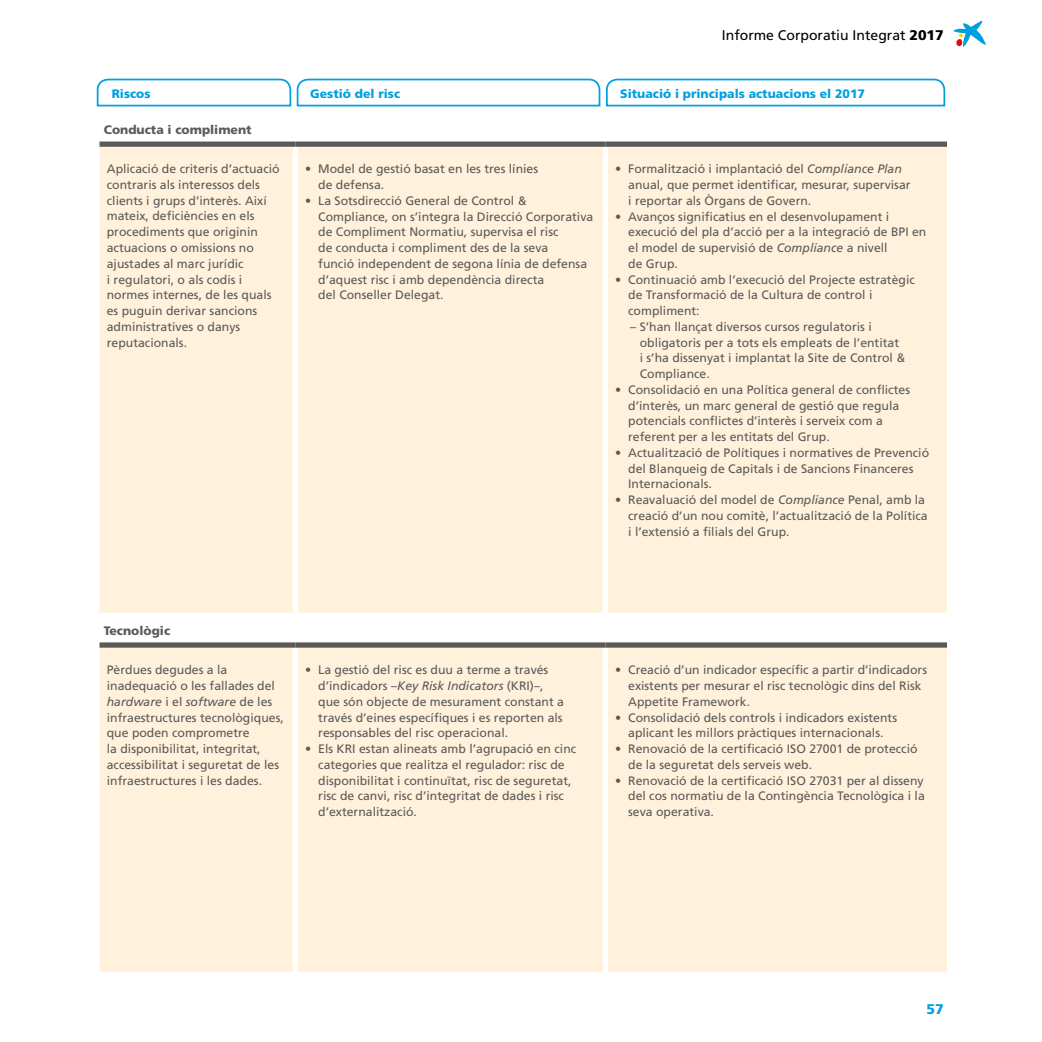
<style>
.page{position:relative;width:1042px;height:1042px;background:#fff}
.page>*{position:absolute;margin:0;border:0;box-sizing:border-box;transform-origin:0 0}
.t1{font:14px "Frutiger LT Std";color:#000}
.t2{font:900 14px "Frutiger LT Std";color:#00a0df}
.t3{font:12.25px/15.8px "Frutiger LT Std";color:#5a5a59}
.t4{font:900 12.25px "Frutiger LT Std";color:#00a0df}
.t5{font:900 12.25px "Frutiger LT Std";color:#5a5a59}
.s1{font-weight:900}
.s2{font-style:italic}
</style>
<div class="page">
<svg style="left:953px;top:21px;width:33px;height:26px"></svg>
<div style="left:100px;top:147px;width:847px;height:825px;background:#fff1db"></div>
<div style="left:293px;top:147px;width:5px;height:465px;background:#fff"></div>
<div style="left:603px;top:147px;width:5px;height:465px;background:#fff"></div>
<div style="left:94px;top:612px;width:201px;height:6px;background:#fff"></div>
<div style="left:295px;top:612px;width:310px;height:6px;background:#fff"></div>
<div style="left:605px;top:612px;width:347px;height:6px;background:#fff"></div>
<div style="left:293px;top:648px;width:5px;height:324px;background:#fff"></div>
<div style="left:603px;top:648px;width:5px;height:324px;background:#fff"></div>
<div style="left:100px;top:642px;width:195px;height:6px;background:#5a5a59"></div>
<div style="left:295px;top:642px;width:310px;height:6px;background:#5a5a59"></div>
<div style="left:605px;top:642px;width:342px;height:6px;background:#5a5a59"></div>
<div style="left:100px;top:141px;width:195px;height:6px;background:#5a5a59"></div>
<div style="left:295px;top:141px;width:310px;height:6px;background:#5a5a59"></div>
<div style="left:605px;top:141px;width:342px;height:6px;background:#5a5a59"></div>
<svg style="left:96px;top:78px;width:850px;height:29px"></svg>
<p class="t1" style="left:722px;top:26px;width:223px">Informe Corporatiu Integrat <span class="s1">2017</span></p>
<p class="t4" style="left:112px;top:87px;width:40px">Riscos</p>
<p class="t4" style="left:310px;top:87px;width:91px">Gestió del risc</p>
<p class="t4" style="left:620px;top:87px;width:246px">Situació i principals actuacions el 2017</p>
<p class="t5" style="left:104px;top:122px;width:149px">Conducta i compliment</p>
<p class="t3" style="left:107px;top:161px;width:174px">Aplicació de criteris d’actuació contraris als interessos dels clients i grups d’interès. Així mateix, deficiències en els procediments que originin actuacions o omissions no ajustades al marc jurídic<br>i regulatori, o als codis i normes internes, de les quals es puguin derivar sancions administratives o danys reputacionals.</p>
<p class="t3" style="left:318px;top:161px;width:221px;text-indent:-13px">• Model de gestió basat en les tres línies de defensa.</p>
<p class="t3" style="left:628px;top:161px;width:284px;text-indent:-13px">• Formalització i implantació del <span class="s2">Compliance Plan </span>anual, que permet identificar, mesurar, supervisar i reportar als Òrgans de Govern.</p>
<p class="t3" style="left:628px;top:208px;width:300px;text-indent:-13px">• Avanços significatius en el desenvolupament i execució del pla d’acció per a la integració de BPI en el model de supervisió de <span class="s2">Compliance</span> a nivell<br>de Grup.</p>
<p class="t3" style="left:628px;top:271px;width:288px;text-indent:-13px">• Continuació amb l’execució del Projecte estratègic de Transformació de la Cultura de control i compliment:</p>
<p class="t3" style="left:640px;top:319px;width:267px;text-indent:-10px">– S’han llançat diversos cursos regulatoris i obligatoris per a tots els empleats de l’entitat i s’ha dissenyat i implantat la Site de Control &amp; Compliance.</p>
<p class="t3" style="left:628px;top:382px;width:283px;text-indent:-13px">• Consolidació en una Política general de conflictes d’interès, un marc general de gestió que regula potencials conflictes d’interès i serveix com a referent per a les entitats del Grup.</p>
<p class="t3" style="left:628px;top:445px;width:302px;text-indent:-13px">• Actualització de Polítiques i normatives de Prevenció del Blanqueig de Capitals i de Sancions Financeres<br>Internacionals.</p>
<p class="t3" style="left:628px;top:492px;width:301px;text-indent:-13px">• Reavaluació del model de <span class="s2">Compliance</span> Penal, amb la creació d’un nou comitè, l’actualització de la Política i l’extensió a filials del Grup.</p>
<p class="t3" style="left:318px;top:193px;width:277px;text-indent:-13px">• La Sotsdirecció General de Control &amp; Compliance, on s’integra la Direcció Corporativa de Compliment Normatiu, supervisa el risc<br>de conducta i compliment des de la seva<br>funció independent de segona línia de defensa d’aquest risc i amb dependència directa<br>del Conseller Delegat.</p>
<p class="t5" style="left:104px;top:623px;width:68px">Tecnològic</p>
<p class="t3" style="left:107px;top:662px;width:178px">Pèrdues degudes a la inadequació o les fallades del <span class="s2">hardware</span> i el <span class="s2">software</span> de les infraestructures tecnològiques, que poden comprometre<br>la disponibilitat, integritat, accessibilitat i seguretat de les infraestructures i les dades.</p>
<p class="t3" style="left:318px;top:662px;width:247px;text-indent:-13px">• La gestió del risc es duu a terme a través d’indicadors –<span class="s2">Key Risk Indicators</span> (KRI)–, que són objecte de mesurament constant a través d’eines específiques i es reporten als responsables del risc operacional.</p>
<p class="t3" style="left:318px;top:741px;width:260px;text-indent:-13px">• Els KRI estan alineats amb l’agrupació en cinc categories que realitza el regulador: risc de disponibilitat i continuïtat, risc de seguretat, risc de canvi, risc d’integritat de dades i risc d’externalització.</p>
<p class="t3" style="left:628px;top:662px;width:300px;text-indent:-13px">• Creació d’un indicador específic a partir d’indicadors existents per mesurar el risc tecnològic dins del Risk<br>Appetite Framework.</p>
<p class="t3" style="left:615px;top:709px;width:283px;text-align:center">• Consolidació dels controls i indicadors existents aplicant les millors pràctiques internacionals.</p>
<p class="t3" style="left:628px;top:741px;width:291px;text-indent:-13px">• Renovació de la certificació ISO 27001 de protecció de la seguretat dels serveis web.</p>
<p class="t3" style="left:628px;top:772px;width:298px;text-align:justify;text-indent:-13px">• Renovació de la certificació ISO 27031 per al disseny del cos normatiu de la Contingència Tecnològica i la seva operativa.</p>
<p class="t2" style="left:926px;top:1000px;width:19px">57</p>
</div>
